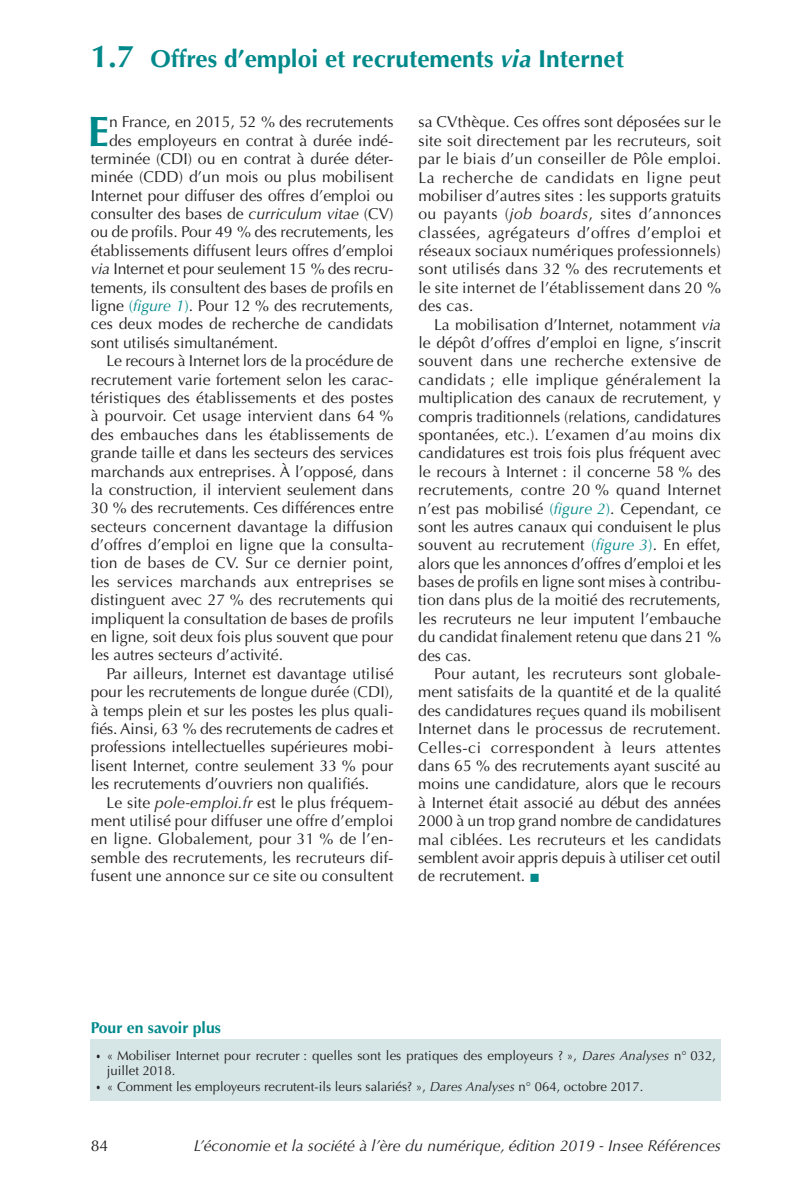
<style>
.page{position:relative;width:797px;height:1194px;background:#fff}
.page>*{position:absolute;margin:0;border:0;box-sizing:border-box;transform-origin:0 0}
.t1{font:700 42.52px "Optima LT Std";color:#00898b}
.t2{font:700 24.5px "Optima LT Std";color:#00898b}
.t3{font:15.75px/18.4px "Optima LT Std";color:#231f20;text-align:justify}
.t4{font:italic 15.75px "Optima LT Std";color:#231f20}
.t5{font:15.75px "Optima LT Std";letter-spacing:.02em;color:#231f20}
.t6{font:700 15.75px "Optima LT Std";color:#00898b}
.t7{font:13.12px/15.4px "Optima LT Std";color:#231f20}
.s1{font-size:31.5px}
.s2{font-style:italic}
.s3{color:#00898b}
.s4{font-style:italic;color:#00898b}
.s5{font-size:10.5px}
</style>
<div class="page">
<div style="left:91px;top:1039px;width:630px;height:61px;background:#d6e6e7"></div>
<h2 class="t2" style="left:91px;top:44px;width:534px"><span class="s1">1.7</span> Offres d’emploi et recrutements <span class="s2">via</span> Internet</h2>
<h1 class="t1" style="left:88px;top:106px;width:23px">E</h1>
<p class="t3" style="left:109px;top:113px;width:286px">n France, en 2015, 52 % des recrutements</p>
<p class="t3" style="left:109px;top:131px;width:286px">des employeurs en contrat à durée indé‑</p>
<p class="t3" style="left:91px;top:150px;width:304px">terminée (CDI) ou en contrat à durée déter‑</p>
<p class="t3" style="left:91px;top:168px;width:304px">minée (CDD) d’un mois ou plus mobilisent</p>
<p class="t3" style="left:91px;top:186px;width:304px">Internet pour diffuser des offres d’emploi ou</p>
<p class="t3" style="left:91px;top:205px;width:304px">consulter des bases de <span class="s2">curriculum vitae</span> (CV)</p>
<p class="t3" style="left:91px;top:223px;width:304px">ou de profils. Pour 49 % des recrutements, les</p>
<p class="t3" style="left:91px;top:241px;width:304px">établissements diffusent leurs offres d’emploi</p>
<p class="t3" style="left:91px;top:260px;width:304px"><span class="s2">via</span> Internet et pour seulement 15 % des recru‑</p>
<p class="t3" style="left:91px;top:278px;width:304px">tements, ils consultent des bases de profils en</p>
<p class="t3" style="left:91px;top:297px;width:304px">ligne <span class="s3">(</span><span class="s4">figure 1</span><span class="s3">)</span>. Pour 12 % des recrutements,</p>
<p class="t3" style="left:91px;top:315px;width:304px">ces deux modes de recherche de candidats</p>
<p class="t3" style="left:91px;top:333px;width:189px">sont utilisés simultanément.</p>
<p class="t3" style="left:106px;top:352px;width:288px">Le recours à Internet lors de la procédure de</p>
<p class="t3" style="left:91px;top:370px;width:304px">recrutement varie fortement selon les carac‑</p>
<p class="t3" style="left:91px;top:388px;width:304px">téristiques des établissements et des postes</p>
<p class="t3" style="left:91px;top:407px;width:304px">à pourvoir. Cet usage intervient dans 64 %</p>
<p class="t3" style="left:91px;top:425px;width:304px">des embauches dans les établissements de</p>
<p class="t3" style="left:91px;top:444px;width:304px">grande taille et dans les secteurs des services</p>
<p class="t3" style="left:91px;top:462px;width:304px">marchands aux entreprises. À l’opposé, dans</p>
<p class="t3" style="left:91px;top:480px;width:304px">la construction, il intervient seulement dans</p>
<p class="t3" style="left:91px;top:499px;width:304px">30 % des recrutements. Ces différences entre</p>
<p class="t3" style="left:91px;top:517px;width:304px">secteurs concernent davantage la diffusion</p>
<p class="t3" style="left:91px;top:536px;width:304px">d’offres d’emploi en ligne que la consulta‑</p>
<p class="t3" style="left:91px;top:554px;width:304px">tion de bases de CV. Sur ce dernier point,</p>
<p class="t5" style="left:91px;top:572px;width:304px">les services marchands aux entreprises se</p>
<p class="t3" style="left:91px;top:591px;width:304px">distinguent avec 27 % des recrutements qui</p>
<p class="t3" style="left:91px;top:609px;width:304px">impliquent la consultation de bases de profils</p>
<p class="t3" style="left:91px;top:627px;width:304px">en ligne, soit deux fois plus souvent que pour</p>
<p class="t3" style="left:91px;top:646px;width:194px">les autres secteurs d’activité.</p>
<p class="t3" style="left:106px;top:664px;width:288px">Par ailleurs, Internet est davantage utilisé</p>
<p class="t3" style="left:91px;top:683px;width:304px">pour les recrutements de longue durée (CDI),</p>
<p class="t3" style="left:91px;top:701px;width:304px">à temps plein et sur les postes les plus quali‑</p>
<p class="t3" style="left:91px;top:719px;width:304px">fiés. Ainsi, 63 % des recrutements de cadres et</p>
<p class="t3" style="left:91px;top:738px;width:304px">professions intellectuelles supérieures mobi‑</p>
<p class="t3" style="left:91px;top:756px;width:304px">lisent Internet, contre seulement 33 % pour</p>
<p class="t3" style="left:91px;top:774px;width:280px">les recrutements d’ouvriers non qualifiés.</p>
<p class="t3" style="left:106px;top:793px;width:288px">Le site <span class="s2">pole‑emploi.fr</span> est le plus fréquem‑</p>
<p class="t3" style="left:91px;top:811px;width:304px">ment utilisé pour diffuser une offre d’emploi</p>
<p class="t3" style="left:91px;top:830px;width:304px">en ligne. Globalement, pour 31 % de l’en‑</p>
<p class="t3" style="left:91px;top:848px;width:304px">semble des recrutements, les recruteurs dif‑</p>
<p class="t3" style="left:91px;top:866px;width:304px">fusent une annonce sur ce site ou consultent</p>
<p class="t3" style="left:418px;top:113px;width:304px">sa CVthèque. Ces offres sont déposées sur le site soit directement par les recruteurs, soit par le biais d’un conseiller de Pôle emploi.<br>La recherche de candidats en ligne peut mobiliser d’autres sites : les supports gratuits ou payants (<span class="s2">job boards</span>, sites d’annonces classées, agrégateurs d’offres d’emploi et réseaux sociaux numériques professionnels) sont utilisés dans 32 % des recrutements et le site internet de l’établissement dans 20 % des cas.</p>
<p class="t3" style="left:418px;top:315px;width:304px;text-indent:16px">La mobilisation d’Internet, notamment <span class="s2">via </span>le dépôt d’offres d’emploi en ligne, s’inscrit souvent dans une recherche extensive de candidats ; elle implique généralement la multiplication des canaux de recrutement, y compris traditionnels (relations, candidatures spontanées, etc.). L’examen d’au moins dix candidatures est trois fois plus fréquent avec le recours à Internet : il concerne 58 % des recrutements, contre 20 % quand Internet n’est pas mobilisé <span class="s3">(</span><span class="s4">figure 2</span><span class="s3">)</span>. Cependant, ce sont les autres canaux qui conduisent le plus souvent au recrutement <span class="s3">(</span><span class="s4">figure 3</span><span class="s3">)</span>. En effet, alors que les annonces d’offres d’emploi et les bases de profils en ligne sont mises à contribu‑ tion dans plus de la moitié des recrutements, les recruteurs ne leur imputent l’embauche du candidat finalement retenu que dans 21 % des cas.</p>
<p class="t3" style="left:418px;top:664px;width:304px;text-indent:16px">Pour autant, les recruteurs sont globale‑ ment satisfaits de la quantité et de la qualité des candidatures reçues quand ils mobilisent Internet dans le processus de recrutement.<br>Celles‑ci correspondent à leurs attentes dans 65 % des recrutements ayant suscité au moins une candidature, alors que le recours à Internet était associé au début des années 2000 à un trop grand nombre de candidatures mal ciblées. Les recruteurs et les candidats semblent avoir appris depuis à utiliser cet outil de recrutement. <span class="s3">■</span></p>
<p class="t6" style="left:91px;top:1018px;width:132px">Pour en savoir plus</p>
<p class="t7" style="left:107px;top:1048px;width:610px;text-indent:-11px"><span class="s5">•</span> « Mobiliser Internet pour recruter : quelles sont les pratiques des employeurs ? », <span class="s2">Dares Analyses</span> n° 032, juillet 2018.</p>
<p class="t7" style="left:96px;top:1078px;width:549px"><span class="s5">•</span> « Comment les employeurs recrutent‑ils leurs salariés? », <span class="s2">Dares Analyses</span> n° 064, octobre 2017.</p>
<p class="t3" style="left:91px;top:1136px;width:19px">84</p>
<p class="t4" style="left:194px;top:1136px;width:528px">L’économie et la société à l’ère du numérique, édition 2019 - Insee Références</p>
</div>
